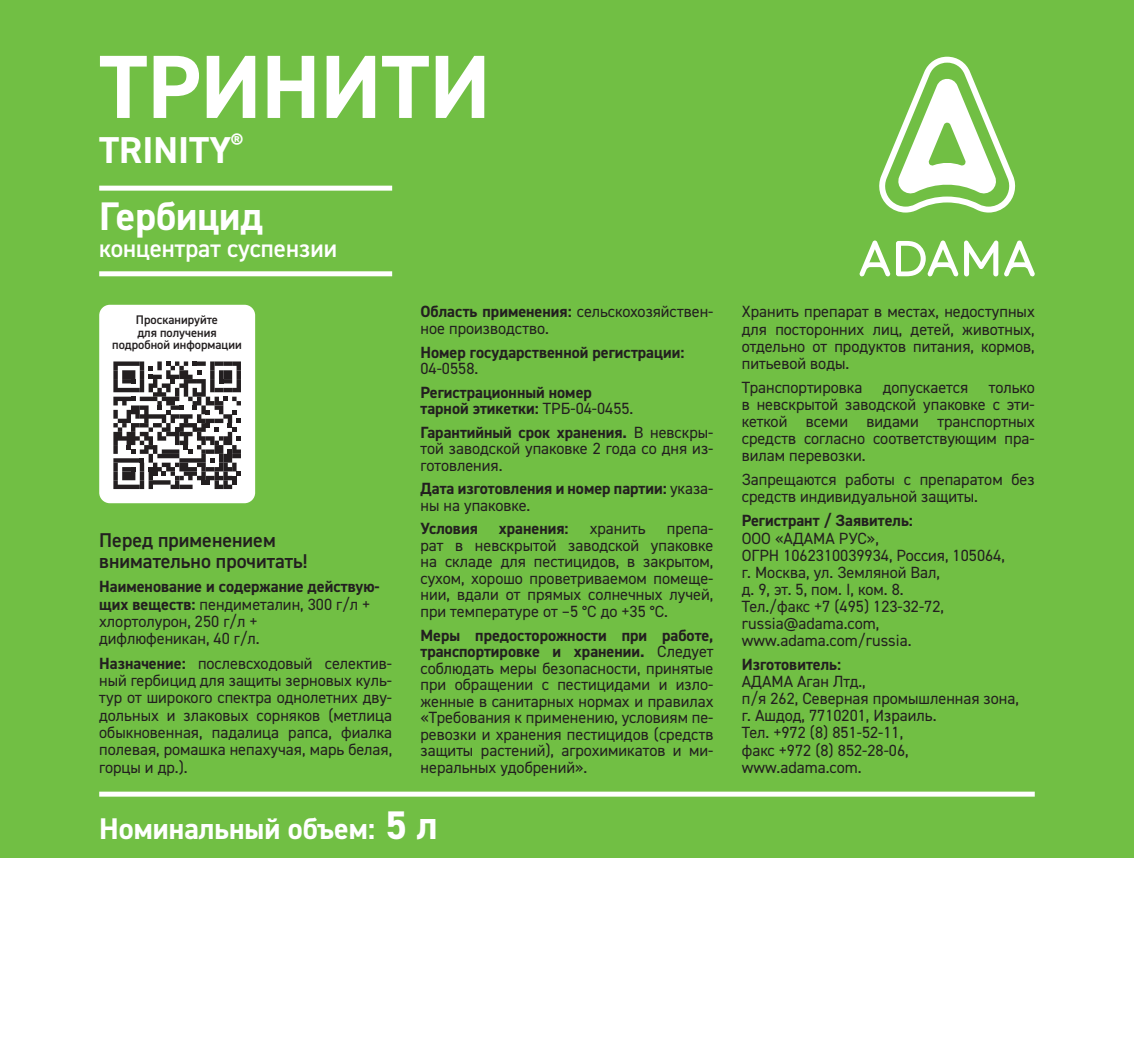
<style>
.page{position:relative;width:1134px;height:1049px;background:#fff}
.page>*{position:absolute;margin:0;border:0;box-sizing:border-box;transform-origin:0 0}
.t1{font:700 90px "DIN2014";color:#fff}
.t2{font:700 40px "DIN2014";color:#fff}
.t3{font:700 37.5px "DIN2014";color:#fff}
.t4{font:700 30px "DIN2014";color:#fff}
.t5{font:600 25px "DIN2014";color:#fff}
.Перед_применением{font:600 20px/20.8px "DIN2014";color:#231f20}
.Основной_мелкий{font:16.25px/17px "DIN2014";color:#231f20;text-align:justify}
.Основной_мелкий-2{font:700 16.25px/16.5px "DIN2014";color:#231f20}
.t6{font:600 12.5px/12.5px "DIN2014";color:#231f20;text-align:center}
.s1{font-weight:700}
.s2{font-weight:400}
.s3{font-size:40px}
</style>
<div class="page">
<div style="left:0;top:0;width:1134px;height:857px;background:#71bf44"></div>
<div style="left:99px;top:305px;width:156px;height:198px;background:#fff;border-radius:11px"></div>
<svg style="left:113px;top:361px;width:128px;height:128px"></svg>
<div style="left:99px;top:186px;width:293px;height:5px;background:#fff"></div>
<div style="left:99px;top:271px;width:293px;height:5px;background:#fff"></div>
<div style="left:99px;top:792px;width:936px;height:5px;background:#fff"></div>
<svg style="left:879px;top:57px;width:137px;height:156px"></svg>
<svg style="left:859px;top:240px;width:176px;height:36px"></svg>
<p class="t1" style="left:99px;top:27px;width:393px">ТРИНИТИ</p>
<p class="t3" style="left:99px;top:125px;width:145px">TRINITY<sup>®</sup></p>
<p class="t2" style="left:99px;top:189px;width:166px">Гербицид</p>
<p class="t5" style="left:99px;top:232px;width:239px">концентрат суспензии</p>
<p class="t6" style="left:112px;top:315px;width:131px">Просканируйте<br>для получения подробной информации</p>
<p class="Перед_применением" style="left:99px;top:529px;width:210px">Перед применением внимательно прочитать!</p>
<p class="Основной_мелкий" style="left:99px;top:578px;width:282px;text-align:left"><span class="s1">Наименование и содержание действую&shy;щих веществ:</span> пендиметалин, 300 г/л + хлортолурон, 250 г/л +<br>дифлюфеникан, 40 г/л.</p>
<p class="Основной_мелкий" style="left:99px;top:654px;width:294px"><span class="s1">Назначение:</span> послевсходовый селектив&shy;ный гербицид для защиты зерновых куль&shy;тур от широкого спектра однолетних дву&shy;дольных и злаковых сорняков (метлица обыкновенная, падалица рапса, фиалка полевая, ромашка непахучая, марь белая, горцы и др.).</p>
<p class="Основной_мелкий" style="left:420px;top:303px;width:294px"><span class="s1">Область применения:</span> сельскохозяйствен&shy;ное производство.</p>
<p class="Основной_мелкий-2" style="left:420px;top:343px;width:265px">Номер государственной регистрации:<br><span class="s2">04-0558.</span></p>
<p class="Основной_мелкий-2" style="left:420px;top:384px;width:214px">Регистрационный номер тарной этикетки: <span class="s2">ТРБ-04-0455.</span></p>
<p class="Основной_мелкий" style="left:420px;top:424px;width:294px"><span class="s1">Гарантийный срок хранения.</span> В невскры&shy;той заводской упаковке 2 года со дня из&shy;готовления.</p>
<p class="Основной_мелкий-2" style="left:420px;top:480px;width:294px">Дата изготовления и номер партии: <span class="s2">указа&shy;ны на упаковке.</span></p>
<p class="Основной_мелкий-2" style="left:420px;top:520px;width:59px">Условия</p>
<p class="Основной_мелкий-2" style="left:499px;top:520px;width:71px">хранения:</p>
<p class="Основной_мелкий" style="left:590px;top:520px;width:57px">хранить</p>
<p class="Основной_мелкий" style="left:420px;top:520px;width:294px;text-indent:246px">препа&shy;рат в невскрытой заводской упаковке на складе для пестицидов, в закрытом, сухом, хорошо проветриваемом помеще&shy;нии, вдали от прямых солнечных лучей, при температуре от –5 °С до +35 °С.</p>
<p class="Основной_мелкий" style="left:420px;top:626px;width:294px"><span class="s1">Меры предосторожности при работе, транспортировке и хранении.</span> Следует соблюдать меры безопасности, принятые при обращении с пестицидами и изло&shy;женные в санитарных нормах и правилах «Требования к применению, условиям пе&shy;ревозки и хранения пестицидов (средств защиты растений), агрохимикатов и ми&shy;неральных удобрений».</p>
<p class="t4" style="left:99px;top:809px;width:340px">Номинальный объем: <span class="s3">5 л</span></p>
<p class="Основной_мелкий" style="left:742px;top:303px;width:294px">Хранить препарат в местах, недоступных для посторонних лиц, детей, животных, отдельно от продуктов питания, кормов, питьевой воды.</p>
<p class="Основной_мелкий" style="left:742px;top:378px;width:122px">Транспортировка</p>
<p class="Основной_мелкий" style="left:883px;top:378px;width:87px">допускается</p>
<p class="Основной_мелкий" style="left:742px;top:378px;width:294px;text-indent:247px">только в невскрытой заводской упаковке с эти&shy;кеткой всеми видами транспортных средств согласно соответствующим пра&shy;вилам перевозки.</p>
<p class="Основной_мелкий" style="left:742px;top:471px;width:294px">Запрещаются работы с препаратом без средств индивидуальной защиты.</p>
<p class="Основной_мелкий" style="left:742px;top:512px;width:265px;text-align:left"><span class="s1">Регистрант / Заявитель:<br></span>ООО «АДАМА РУС»,<br>ОГРН 1062310039934, Россия, 105064, г. Москва, ул. Земляной Вал,<br>д. 9, эт. 5, пом. I, ком. 8.<br>Тел./факс +7 (495) 123-32-72, russia@adama.com, www.adama.com/russia.</p>
<p class="Основной_мелкий" style="left:742px;top:656px;width:279px;text-align:left"><span class="s1">Изготовитель:<br></span>АДАМА Аган Лтд.,<br>п/я 262, Северная промышленная зона, г. Ашдод, 7710201, Израиль.<br>Тел. +972 (8) 851-52-11,<br>факс +972 (8) 852-28-06, www.adama.com.</p>
</div>
